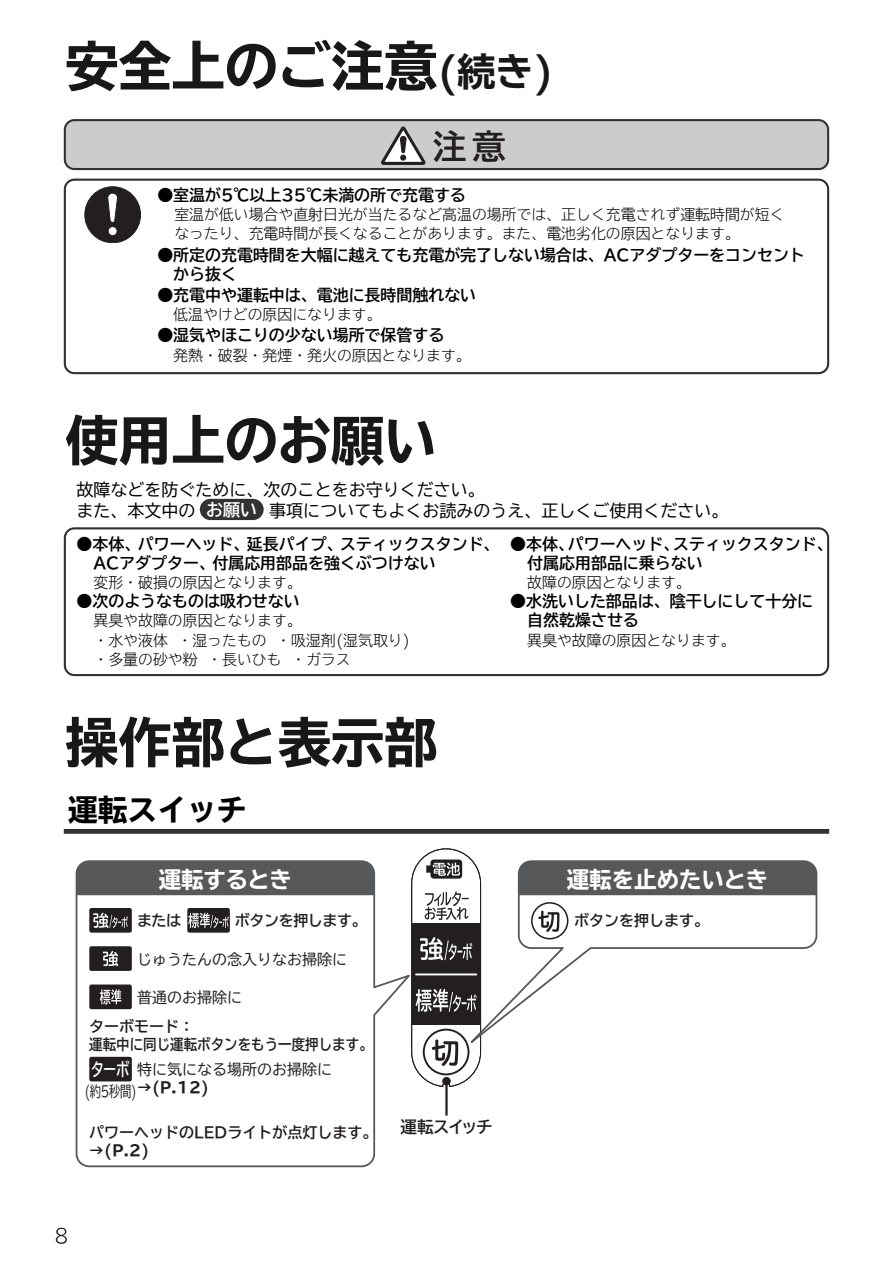
<style>
.page{position:relative;width:893px;height:1263px;background:#fff}
.page>*{position:absolute;margin:0;border:0;box-sizing:border-box;transform-origin:0 0}
.t1{font:700 expanded 53.1px "TBUD Go Std";color:#181818}
.t2{font:33.6px "TBUD Go Std Bold 90 pv RKSJ H";color:#231f20}
.t3{font:700 expanded 29.7px "TBUD Go Std";color:#000}
.t4{font:22.5px "TBUD Go Std Ex Bold 90 pv RKSJ H";color:#fff}
.t5{font:300 19.2px "TBUD Go Std Super";color:#000}
.t6{font:17.7px "TBUDR Go Std Bold 90 pv RKSJ H";color:#fff;scale:.75 1}
.t7{font:16.95px/21.3px "TBUD Go Std";color:#000}
.t8{font:700 16.95px "TBUD Go Std";color:#fff}
.t9{font:16.5px "TBUD Go Std Bold 90 pv RKSJ H";letter-spacing:-.09em;color:#231f20}
.t10{font:700 15.9px/19.2px "TBUD Go Std";color:#000}
.t11{font:15px/18px "TBUD Go Std Bold 90 pv RKSJ H";color:#231f20}
.t12{font:15px "TBUD Go Std Regular 90 pv RKSJ H";color:#231f20}
.t13{font:15px "TBUD Go Std Ex Bold 90 pv RKSJ H";color:#231f20}
.t14{font:15px "TBUD Go Std Bold 90 pv RKSJ H";letter-spacing:-.025em;color:#231f20}
.t15{font:300 14.85px/19.2px "TBUD Go Std Super";color:#000}
.s1{font-size:38.25px}
.s2{font-family:"TBUD Go Std Regular 90 pv RKSJ H"}
</style>
<div class="page">
<svg style="left:64px;top:527px;width:765px;height:149px"></svg>
<div style="left:200px;top:499px;width:64px;height:21px;background:#323232;border-radius:11px"></div>
<svg style="left:64px;top:119px;width:765px;height:51px;background:#bdbdbd"></svg>
<svg style="left:64px;top:179px;width:765px;height:195px"></svg>
<svg style="left:85px;top:187px;width:56px;height:56px"></svg>
<svg style="left:415px;top:848px;width:66px;height:239px"></svg>
<svg style="left:451px;top:859px;width:366px;height:201px"></svg>
<svg style="left:76px;top:860px;width:339px;height:307px"></svg>
<div style="left:77px;top:861px;width:297px;height:34px;background:#57585a"></div>
<div style="left:89px;top:1057px;width:43px;height:24px;background:#231f20;border-radius:2px"></div>
<div style="left:519px;top:861px;width:297px;height:34px;background:#57585a"></div>
<svg style="left:531px;top:902px;width:37px;height:37px"></svg>
<div style="left:89px;top:908px;width:43px;height:25px;background:#231f20;border-radius:2px"></div>
<svg style="left:93px;top:913px;width:35px;height:15px"></svg>
<div style="left:187px;top:908px;width:43px;height:25px;background:#231f20;border-radius:2px"></div>
<svg style="left:188px;top:913px;width:41px;height:15px"></svg>
<div style="left:89px;top:946px;width:43px;height:25px;background:#231f20;border-radius:2px"></div>
<svg style="left:103px;top:951px;width:15px;height:15px"></svg>
<div style="left:89px;top:984px;width:43px;height:25px;background:#231f20;border-radius:2px"></div>
<svg style="left:100px;top:989px;width:21px;height:15px"></svg>
<hr style="left:445px;top:1081px;width:3px;height:34px;background:#231f20">
<div style="left:442px;top:1077px;width:9px;height:8px;background:#231f20;border-radius:50%"></div>
<div style="left:64px;top:829px;width:765px;height:5px;background:#323232"></div>
<h1 class="t1" style="left:65px;top:37px;width:490px">安全上のご注意<span class="s1">(続き)</span></h1>
<h2 class="t2" style="left:433px;top:119px;width:74px">注意</h2>
<p class="t10" style="left:157px;top:186px;width:310px">●室温が5℃以上35℃未満の所で充電する</p>
<p class="t15" style="left:174px;top:205px;width:612px">室温が低い場合や直射日光が当たるなど高温の場所では、正しく充電されず運転時間が短くなったり、充電時間が長くなることがあります。また、電池劣化の原因となります。</p>
<p class="t10" style="left:173px;top:245px;width:633px;text-indent:-16px">●所定の充電時間を大幅に越えても充電が完了しない場合は、ACアダプターをコンセントから抜く</p>
<p class="t10" style="left:157px;top:286px;width:320px">●充電中や運転中は、電池に長時間触れない</p>
<p class="t15" style="left:173px;top:305px;width:210px">低温やけどの原因になります。</p>
<p class="t10" style="left:157px;top:326px;width:289px">●湿気やほこりの少ない場所で保管する</p>
<p class="t15" style="left:173px;top:345px;width:299px">発熱・破裂・発煙・発火の原因となります。</p>
<h1 class="t1" style="left:65px;top:411px;width:374px">使用上のお願い</h1>
<p class="t7" style="left:77px;top:478px;width:410px">故障などを防ぐために、次のことをお守りください。また、本文中の</p>
<p class="t8" style="left:206px;top:496px;width:53px">お願い</p>
<p class="t7" style="left:269px;top:499px;width:461px">事項についてもよくお読みのうえ、正しくご使用ください。</p>
<p class="t10" style="left:94px;top:534px;width:408px;text-indent:-17px">●本体、パワーヘッド、延長パイプ、スティックスタンド、<br>ACアダプター、付属応用部品を強くぶつけない</p>
<p class="t15" style="left:94px;top:572px;width:210px">変形・破損の原因となります。</p>
<p class="t10" style="left:77px;top:592px;width:225px">●次のようなものは吸わせない</p>
<p class="t15" style="left:94px;top:611px;width:318px">異臭や故障の原因となります。<br>・水や液体 ・湿ったもの ・吸湿剤(湿気取り)・多量の砂や粉 ・長いひも ・ガラス</p>
<p class="t10" style="left:527px;top:534px;width:307px;text-indent:-17px">●本体、パワーヘッド、スティックスタンド、付属応用部品に乗らない</p>
<p class="t15" style="left:527px;top:572px;width:165px">故障の原因となります。</p>
<p class="t10" style="left:527px;top:592px;width:287px;text-indent:-17px">●水洗いした部品は、陰干しにして十分に自然乾燥させる</p>
<p class="t15" style="left:527px;top:630px;width:210px">異臭や故障の原因となります。</p>
<h1 class="t1" style="left:65px;top:713px;width:374px">操作部と表示部</h1>
<h3 class="t3" style="left:68px;top:794px;width:180px">運転スイッチ</h3>
<h3 class="t4" style="left:159px;top:867px;width:135px">運転するとき</h3>
<h3 class="t4" style="left:567px;top:867px;width:203px">運転を止めたいとき</h3>
<p class="t11" style="left:137px;top:912px;width:46px">または</p>
<p class="t14" style="left:235px;top:908px;width:134px">ボタンを押します。</p>
<p class="t11" style="left:574px;top:911px;width:136px">ボタンを押します。</p>
<p class="t12" style="left:137px;top:947px;width:211px">じゅうたんの念入りなお掃除に</p>
<p class="t12" style="left:137px;top:985px;width:106px">普通のお掃除に</p>
<p class="t11" style="left:89px;top:1017px;width:285px">ターボモード：<br>運転中に同じ運転ボタンをもう一度押します。</p>
<p class="t12" style="left:137px;top:1057px;width:196px">特に気になる場所のお掃除に</p>
<p class="t13" style="left:84px;top:1079px;width:126px"><span class="s2">(約5秒間)</span>→(P.12)</p>
<p class="t6" style="left:91px;top:1055px;width:53px">ターボ</p>
<p class="t11" style="left:89px;top:1123px;width:290px">パワーヘッドのLEDライトが点灯します。</p>
<p class="t13" style="left:89px;top:1142px;width:61px">→(P.2)</p>
<p class="t5" style="left:55px;top:1219px;width:16px">8</p>
<p class="t9" style="left:401px;top:1113px;width:94px">運転スイッチ</p>
</div>
